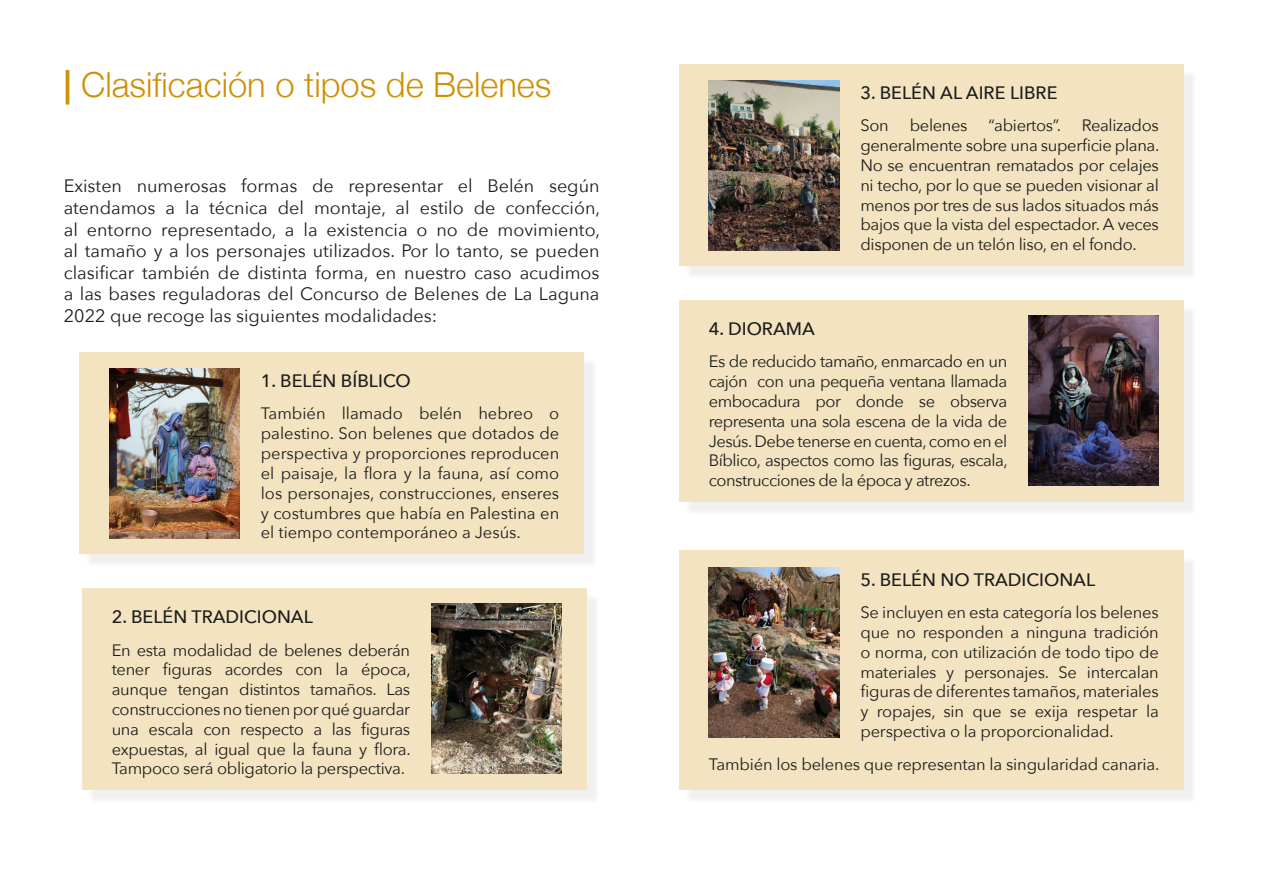
<style>
.page{position:relative;width:1263px;height:893px;background:#fff}
.page>*{position:absolute;margin:0;border:0;box-sizing:border-box;transform-origin:0 0}
.t1{font:300 34.5px "Helvetica Neue";color:#cf9108}
.t2{font:18px/21.6px "Avenir Next";color:#1d1d1b;text-align:justify}
.t3{font:500 18px "Avenir Next";color:#1d1d1b}
.t4{font:16.5px/19.8px "Avenir Next";letter-spacing:-.02em;color:#1d1d1b;text-align:justify}
.s1{font-weight:700}
</style>
<div class="page">
<div style="left:85px;top:358px;width:513px;height:210px;background:#1d1d1b;opacity:.26"></div>
<div style="left:79px;top:352px;width:505px;height:202px;background:#f3e3c1"></div>
<div style="left:88px;top:594px;width:512px;height:210px;background:#1d1d1b;opacity:.26"></div>
<div style="left:82px;top:588px;width:505px;height:202px;background:#f3e3c1"></div>
<img style="left:109px;top:369px;width:130px;height:170px">
<img style="left:431px;top:604px;width:131px;height:170px">
<div style="left:685px;top:70px;width:512px;height:210px;background:#1d1d1b;opacity:.26"></div>
<div style="left:679px;top:64px;width:505px;height:202px;background:#f3e3c1"></div>
<div style="left:685px;top:557px;width:512px;height:247px;background:#f0f0f0"></div>
<div style="left:679px;top:551px;width:505px;height:239px;background:#f3e3c1"></div>
<div style="left:685px;top:306px;width:512px;height:210px;background:#1d1d1b;opacity:.26"></div>
<div style="left:679px;top:300px;width:505px;height:202px;background:#f3e3c1"></div>
<img style="left:709px;top:81px;width:130px;height:170px">
<img style="left:709px;top:568px;width:130px;height:170px">
<img style="left:1028px;top:316px;width:131px;height:170px">
<h1 class="t1" style="left:64px;top:64px;width:489px"><span class="s1">|</span> Clasificación o tipos de Belenes</h1>
<p class="t2" style="left:64px;top:176px;width:538px">Existen numerosas formas de representar el Belén según atendamos a la técnica del montaje, al estilo de confección, al entorno representado, a la existencia o no de movimiento, al tamaño y a los personajes utilizados. Por lo tanto, se pueden clasificar también de distinta forma, en nuestro caso acudimos a las bases reguladoras del Concurso de Belenes de La Laguna 2022 que recoge las siguientes modalidades:</p>
<p class="t3" style="left:261px;top:369px;width:152px">1. BELÉN BÍBLICO</p>
<p class="t4" style="left:261px;top:404px;width:300px">También llamado belén hebreo o palestino. Son belenes que dotados de perspectiva y proporciones reproducen el paisaje, la flora y la fauna, así como los personajes, construcciones, enseres y costumbres que había en Palestina en el tiempo contemporáneo a Jesús.</p>
<p class="t3" style="left:112px;top:605px;width:203px">2. BELÉN TRADICIONAL</p>
<p class="t4" style="left:112px;top:640px;width:300px">En esta modalidad de belenes deberán tener figuras acordes con la época, aunque tengan distintos tamaños. Las construcciones no tienen por qué guardar una escala con respecto a las figuras expuestas, al igual que la fauna y flora.<br>Tampoco será obligatorio la perspectiva.</p>
<p class="t3" style="left:860px;top:81px;width:199px">3. BELÉN AL AIRE LIBRE</p>
<p class="t4" style="left:860px;top:116px;width:30px">Son</p>
<p class="t4" style="left:910px;top:116px;width:59px">belenes</p>
<p class="t4" style="left:860px;top:116px;width:300px;text-indent:128px">“abiertos”. Realizados generalmente sobre una superficie plana.<br>No se encuentran rematados por celajes ni techo, por lo que se pueden visionar al menos por tres de sus lados situados más bajos que la vista del espectador. A veces disponen de un telón liso, en el fondo.</p>
<p class="t3" style="left:709px;top:317px;width:108px">4. DIORAMA</p>
<p class="t4" style="left:709px;top:352px;width:300px">Es de reducido tamaño, enmarcado en un cajón con una pequeña ventana llamada embocadura por donde se observa representa una sola escena de la vida de Jesús. Debe tenerse en cuenta, como en el Bíblico, aspectos como las figuras, escala, construcciones de la época y atrezos.</p>
<p class="t3" style="left:860px;top:568px;width:236px">5. BELÉN NO TRADICIONAL</p>
<p class="t4" style="left:860px;top:603px;width:300px">Se incluyen en esta categoría los belenes que no responden a ninguna tradición o norma, con utilización de todo tipo de materiales y personajes. Se intercalan figuras de diferentes tamaños, materiales y ropajes, sin que se exija respetar la perspectiva o la proporcionalidad.</p>
<p class="t4" style="left:709px;top:754px;width:452px">También los belenes que representan la singularidad canaria.</p>
</div>
